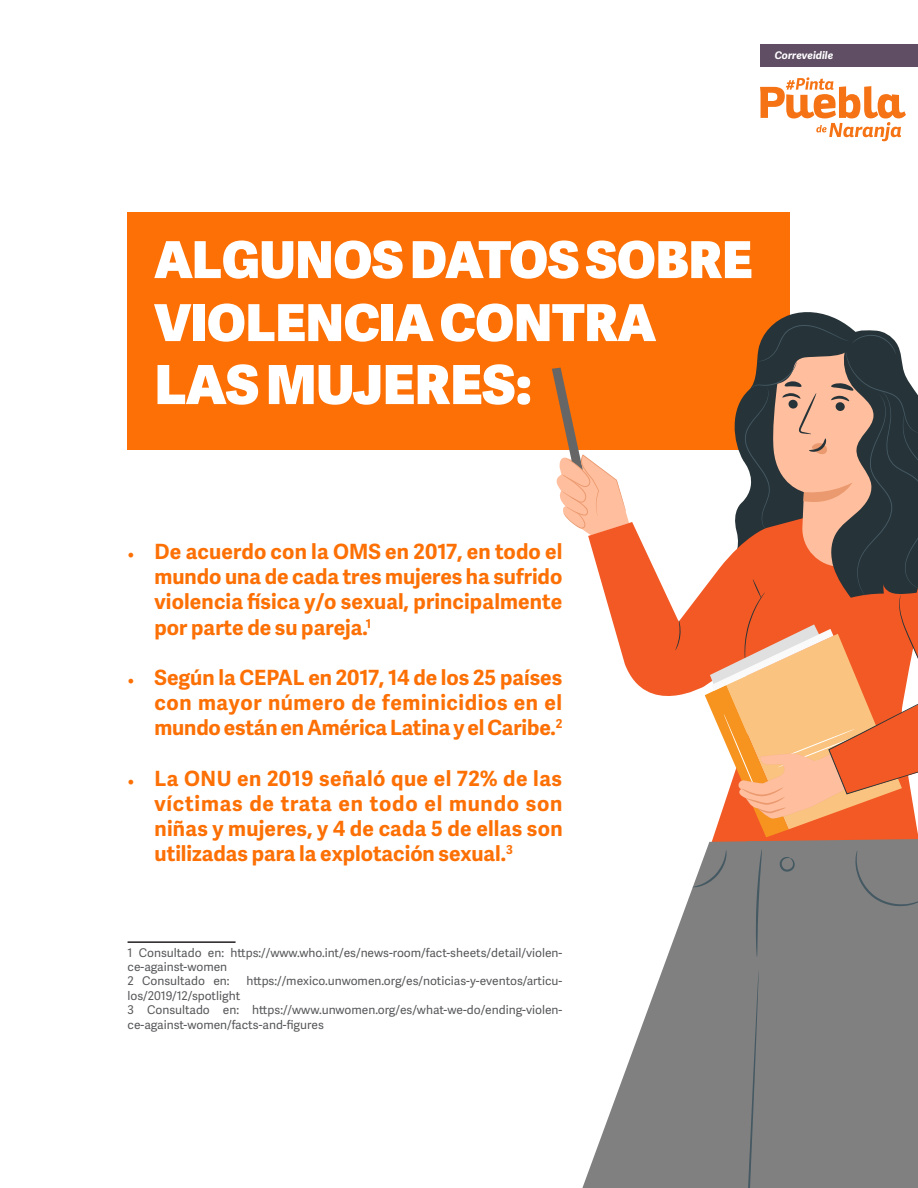
<style>
.page{position:relative;width:918px;height:1188px;background:#fff}
.page>*{position:absolute;margin:0;border:0;box-sizing:border-box;transform-origin:0 0}
.t1{font:800 54px "Adelle Sans";color:#fff}
.t2{font:800 51px "Adelle Sans";color:#fff}
.t3{font:700 21px/25.2px "Adelle Sans";color:#fc7005;text-align:justify}
.t4{font:12px/14.4px "Adelle Sans";color:#57585a}
.t5{font:italic 700 10.5px "Adelle Sans";color:#fff}
.s1{font-family:"Minion Pro";font-weight:400;font-size:18px}
</style>
<div class="page">
<div style="left:760px;top:45px;width:158px;height:22px;background:#5f4e64"></div>
<div style="left:128px;top:213px;width:662px;height:237px;background:#fc7005"></div>
<svg style="left:774px;top:312px;width:71px;height:12px"></svg>
<svg style="left:552px;top:368px;width:75px;height:165px"></svg>
<svg style="left:588px;top:514px;width:330px;height:327px"></svg>
<svg style="left:675px;top:620px;width:6px;height:30px"></svg>
<svg style="left:705px;top:324px;width:213px;height:513px;background:#c4815c"></svg>
<div style="left:743px;top:839px;width:175px;height:349px;background:#808080"></div>
<svg style="left:582px;top:841px;width:259px;height:347px;fill:#808080"></svg>
<svg style="left:743px;top:970px;width:16px;height:218px;background:#7a7c7d"></svg>
<svg style="left:756px;top:849px;width:6px;height:108px"></svg>
<svg style="left:780px;top:857px;width:15px;height:15px"></svg>
<div style="left:855px;top:850px;width:63px;height:57px;background:#808080"></div>
<svg style="left:693px;top:850px;width:34px;height:38px"></svg>
<hr style="left:128px;top:941px;width:108px;height:2px;background:#231f20">
<svg style="left:760px;top:77px;width:146px;height:64px"></svg>
<p class="t5" style="left:775px;top:48px;width:60px">Correveidile</p>
<p class="t2" style="left:155px;top:222px;width:599px">ALGUNOS DATOS SOBRE</p>
<p class="t2" style="left:155px;top:285px;width:502px">VIOLENCIA CONTRA</p>
<p class="t1" style="left:155px;top:345px;width:379px">LAS MUJERES:</p>
<p class="t3" style="left:155px;top:538px;width:409px;text-indent:-27px"><span class="s1">•</span> De acuerdo con la OMS en 2017, en todo el mundo una de cada tres mujeres ha sufrido violencia física y/o sexual, principalmente por parte de su pareja.<sup>1</sup></p>
<p class="t3" style="left:155px;top:664px;width:409px;text-indent:-27px"><span class="s1">•</span> Según la CEPAL en 2017, 14 de los 25 países con mayor número de feminicidios en el mundo están en América Latina y el Caribe.<sup>2</sup></p>
<p class="t3" style="left:155px;top:765px;width:410px;text-indent:-27px"><span class="s1">•</span> La ONU en 2019 señaló que el 72% de las víctimas de trata en todo el mundo son niñas y mujeres, y 4 de cada 5 de ellas son utilizadas para la explotación sexual.<sup>3</sup></p>
<p class="t4" style="left:128px;top:945px;width:436px">1 Consultado en: https://www.who.int/es/news-room/fact-sheets/detail/violen&shy;ce-against-women</p>
<p class="t4" style="left:128px;top:974px;width:104px">2 Consultado en:</p>
<p class="t4" style="left:246px;top:974px;width:317px">https://mexico.unwomen.org/es/noticias-y-eventos/articu-</p>
<p class="t4" style="left:128px;top:988px;width:114px">los/2019/12/spotlight</p>
<p class="t4" style="left:128px;top:1002px;width:436px">3 Consultado en: https://www.unwomen.org/es/what-we-do/ending-violen&shy;ce-against-women/facts-and-figures</p>
</div>
